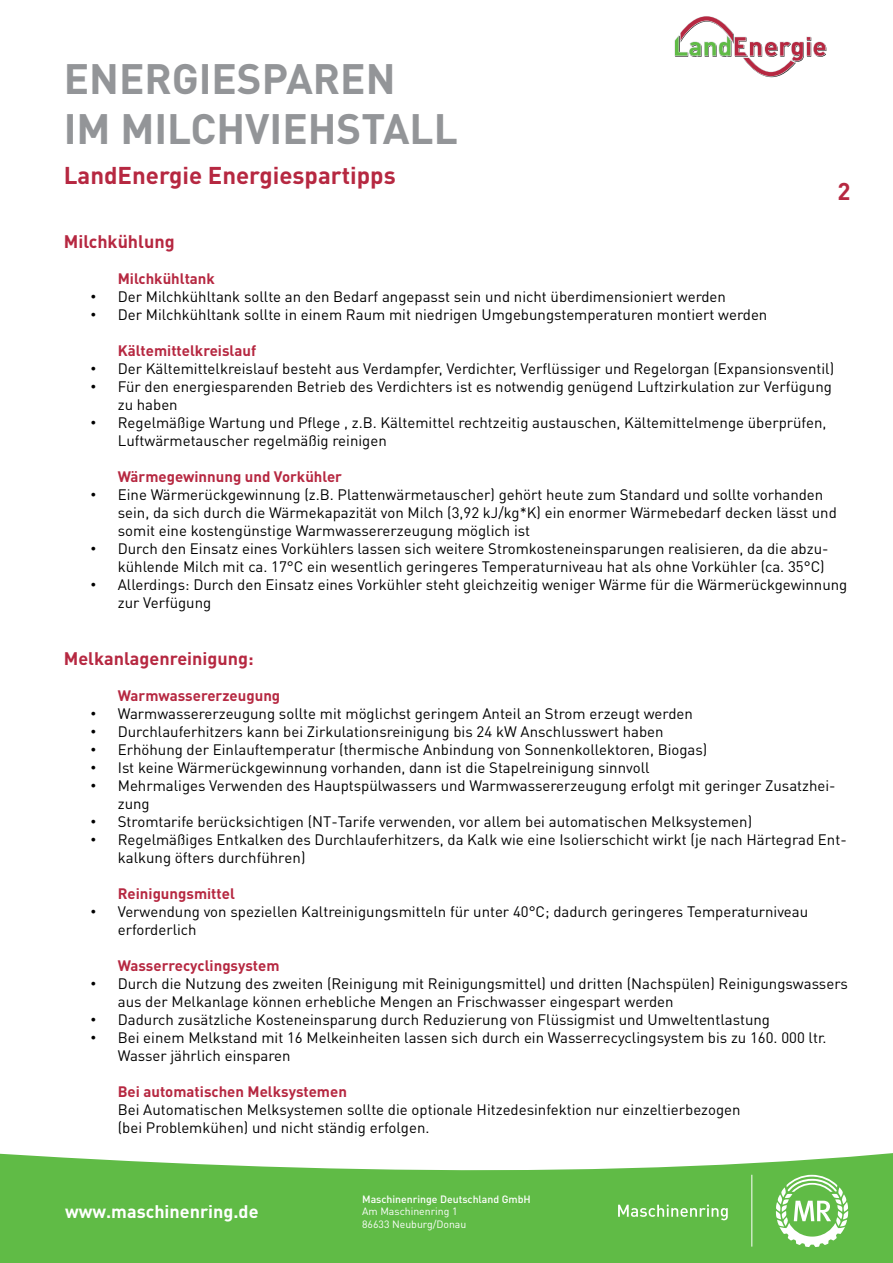
<style>
.page{position:relative;width:893px;height:1263px;background:#fff}
.page>*{position:absolute;margin:0;border:0;box-sizing:border-box;transform-origin:0 0}
.t1{font:700 42px/50.4px "DIN";color:#939598}
.t2{font:700 24px "DIN";color:#b62841}
.t3{font:700 18px "DIN Pro";color:#b62841}
.t4{font:700 18px "DIN";color:#fff}
.t5{font:15px/18px "DIN Pro";color:#000}
.t6{font:700 15px "DIN Pro";color:#b62841}
.t7{font:10.5px/12.6px "DIN";color:#fff}
.t8{font:500 10.5px "DIN";color:#fff}
.s1{font-family:"Arial"}
</style>
<div class="page">
<svg style="left:0;top:1153px;width:893px;height:110px;background:#72c25a"></svg>
<svg style="left:674px;top:16px;width:153px;height:62px"></svg>
<hr style="left:751px;top:1175px;width:1px;height:71px;background:#fff">
<svg style="left:618px;top:1204px;width:110px;height:16px;background:#88cc74"></svg>
<svg style="left:776px;top:1175px;width:72px;height:72px"></svg>
<h1 class="t1" style="left:64px;top:52px;width:396px">ENERGIESPAREN<br>IM MILCHVIEHSTALL</h1>
<h2 class="t2" style="left:64px;top:159px;width:333px">LandEnergie Energiespartipps</h2>
<h2 class="t2" style="left:837px;top:175px;width:15px">2</h2>
<p class="t3" style="left:64px;top:229px;width:112px">Milchkühlung</p>
<p class="t6" style="left:118px;top:268px;width:99px">Milchkühltank</p>
<p class="t5" style="left:91px;top:287px;width:637px"><span class="s1">•</span> Der Milchkühltank sollte an den Bedarf angepasst sein und nicht überdimensioniert werden</p>
<p class="t5" style="left:91px;top:305px;width:678px"><span class="s1">•</span> Der Milchkühltank sollte in einem Raum mit niedrigen Umgebungstemperaturen montiert werden</p>
<p class="t6" style="left:118px;top:340px;width:140px">Kältemittelkreislauf</p>
<p class="t5" style="left:91px;top:359px;width:745px"><span class="s1">•</span> Der Kältemittelkreislauf besteht aus Verdampfer, Verdichter, Verflüssiger und Regelorgan (Expansionsventil)</p>
<p class="t5" style="left:118px;top:377px;width:716px;text-indent:-27px"><span class="s1">•</span> Für den energiesparenden Betrieb des Verdichters ist es notwendig genügend Luftzirkulation zur Verfügung zu haben</p>
<p class="t5" style="left:118px;top:413px;width:710px;text-indent:-27px"><span class="s1">•</span> Regelmäßige Wartung und Pflege , z.B. Kältemittel rechtzeitig austauschen, Kältemittelmenge überprüfen,<br>Luftwärmetauscher regelmäßig reinigen</p>
<p class="t6" style="left:118px;top:466px;width:226px">Wärmegewinnung und Vorkühler</p>
<p class="t5" style="left:118px;top:485px;width:721px;text-indent:-27px"><span class="s1">•</span> Eine Wärmerückgewinnung (z.B. Plattenwärmetauscher) gehört heute zum Standard und sollte vorhanden sein, da sich durch die Wärmekapazität von Milch (3,92 kJ/kg*K) ein enormer Wärmebedarf decken lässt und somit eine kostengünstige Warmwassererzeugung möglich ist</p>
<p class="t5" style="left:91px;top:539px;width:739px;text-align:right"><span class="s1">•</span> Durch den Einsatz eines Vorkühlers lassen sich weitere Stromkosteneinsparungen realisieren, da die abzu&shy;kühlende Milch mit ca. 17°C ein wesentlich geringeres Temperaturniveau hat als ohne Vorkühler (ca. 35°C)</p>
<p class="t5" style="left:118px;top:575px;width:731px;text-indent:-27px"><span class="s1">•</span> Allerdings: Durch den Einsatz eines Vorkühler steht gleichzeitig weniger Wärme für die Wärmerückgewinnung zur Verfügung</p>
<p class="t3" style="left:64px;top:647px;width:191px">Melkanlagenreinigung:</p>
<p class="t6" style="left:118px;top:686px;width:164px">Warmwassererzeugung</p>
<p class="t5" style="left:91px;top:704px;width:604px"><span class="s1">•</span> Warmwassererzeugung sollte mit möglichst geringem Anteil an Strom erzeugt werden</p>
<p class="t5" style="left:91px;top:722px;width:574px"><span class="s1">•</span> Durchlauferhitzers kann bei Zirkulationsreinigung bis 24 kW Anschlusswert haben</p>
<p class="t5" style="left:91px;top:740px;width:618px"><span class="s1">•</span> Erhöhung der Einlauftemperatur (thermische Anbindung von Sonnenkollektoren, Biogas)</p>
<p class="t5" style="left:91px;top:758px;width:560px"><span class="s1">•</span> Ist keine Wärmerückgewinnung vorhanden, dann ist die Stapelreinigung sinnvoll</p>
<p class="t5" style="left:118px;top:776px;width:719px;text-indent:-27px"><span class="s1">•</span> Mehrmaliges Verwenden des Hauptspülwassers und Warmwassererzeugung erfolgt mit geringer Zusatzhei&shy;zung</p>
<p class="t5" style="left:91px;top:812px;width:663px"><span class="s1">•</span> Stromtarife berücksichtigen (NT-Tarife verwenden, vor allem bei automatischen Melksystemen)</p>
<p class="t5" style="left:118px;top:830px;width:730px;text-indent:-27px"><span class="s1">•</span> Regelmäßiges Entkalken des Durchlauferhitzers, da Kalk wie eine Isolierschicht wirkt (je nach Härtegrad Ent&shy;kalkung öfters durchführen)</p>
<p class="t6" style="left:118px;top:884px;width:119px">Reinigungsmittel</p>
<p class="t5" style="left:118px;top:902px;width:692px;text-indent:-27px"><span class="s1">•</span> Verwendung von speziellen Kaltreinigungsmitteln für unter 40°C; dadurch geringeres Temperaturniveau erforderlich</p>
<p class="t6" style="left:118px;top:956px;width:163px">Wasserrecyclingsystem</p>
<p class="t5" style="left:118px;top:974px;width:732px;text-indent:-27px"><span class="s1">•</span> Durch die Nutzung des zweiten (Reinigung mit Reinigungsmittel) und dritten (Nachspülen) Reinigungswassers aus der Melkanlage können erhebliche Mengen an Frischwasser eingespart werden</p>
<p class="t5" style="left:91px;top:1010px;width:681px"><span class="s1">•</span> Dadurch zusätzliche Kosteneinsparung durch Reduzierung von Flüssigmist und Umweltentlastung</p>
<p class="t5" style="left:118px;top:1028px;width:710px;text-indent:-27px"><span class="s1">•</span> Bei einem Melkstand mit 16 Melkeinheiten lassen sich durch ein Wasserrecyclingsystem bis zu 160. 000 ltr.<br>Wasser jährlich einsparen</p>
<p class="t6" style="left:118px;top:1082px;width:231px">Bei automatischen Melksystemen</p>
<p class="t5" style="left:118px;top:1100px;width:624px">Bei Automatischen Melksystemen sollte die optionale Hitzedesinfektion nur einzeltierbezogen (bei Problemkühen) und nicht ständig erfolgen.</p>
<p class="t4" style="left:65px;top:1200px;width:195px">www.maschinenring.de</p>
<p class="t8" style="left:362px;top:1192px;width:170px">Maschinenringe Deutschland GmbH</p>
<p class="t7" style="left:362px;top:1205px;width:106px">Am Maschinenring 1<br>86633 Neuburg/Donau</p>
</div>
